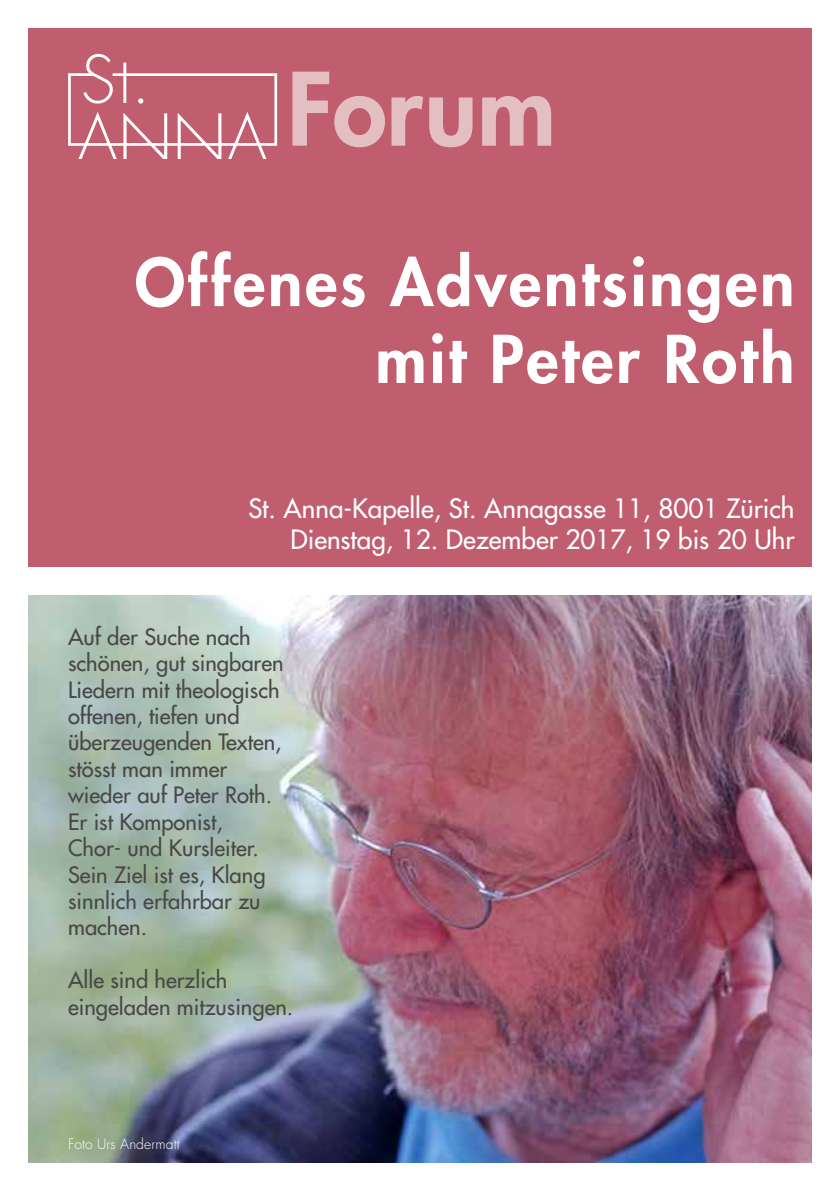
<style>
.page{position:relative;width:840px;height:1191px;background:#fff}
.page>*{position:absolute;margin:0;border:0;box-sizing:border-box;transform-origin:0 0}
.t1{font:800 98.2px "Futura Std";color:#e4bfc2}
.t2{font:800 64px/76.8px "Futura Std";letter-spacing:.04em;color:#fff;text-align:right}
.t3{font:500 26px/31.2px "Futura Std";color:#fff;text-align:right}
.t4{font:500 22px/26.4px "Futura Std";color:#484847}
.t5{font:300 14px "Futura Std";letter-spacing:.005em;color:#fff}
</style>
<div class="page">
<div style="left:28px;top:28px;width:783px;height:539px;background:#c05d6f"></div>
<svg style="left:68px;top:54px;width:209px;height:105px"></svg>
<img style="left:28px;top:595px;width:783px;height:567px">
<h1 class="t1" style="left:287px;top:47px;width:270px">Forum</h1>
<h2 class="t2" style="left:135px;top:244px;width:661px">Offenes Adventsingen mit Peter Roth</h2>
<p class="t3" style="left:248px;top:492px;width:547px">St. Anna-Kapelle, St. Annagasse 11, 8001 Zürich<br>Dienstag, 12. Dezember 2017, 19 bis 20 Uhr</p>
<p class="t4" style="left:68px;top:623px;width:217px">Auf der Suche nach schönen, gut singbaren<br>Liedern mit theologisch offenen, tiefen und überzeugenden Texten, stösst man immer wieder auf Peter Roth.<br>Er ist Komponist,<br>Chor- und Kursleiter.<br>Sein Ziel ist es, Klang sinnlich erfahrbar zu machen.</p>
<p class="t4" style="left:68px;top:967px;width:226px">Alle sind herzlich eingeladen mitzusingen.</p>
<p class="t5" style="left:68px;top:1135px;width:113px">Foto Urs Andermatt</p>
</div>
